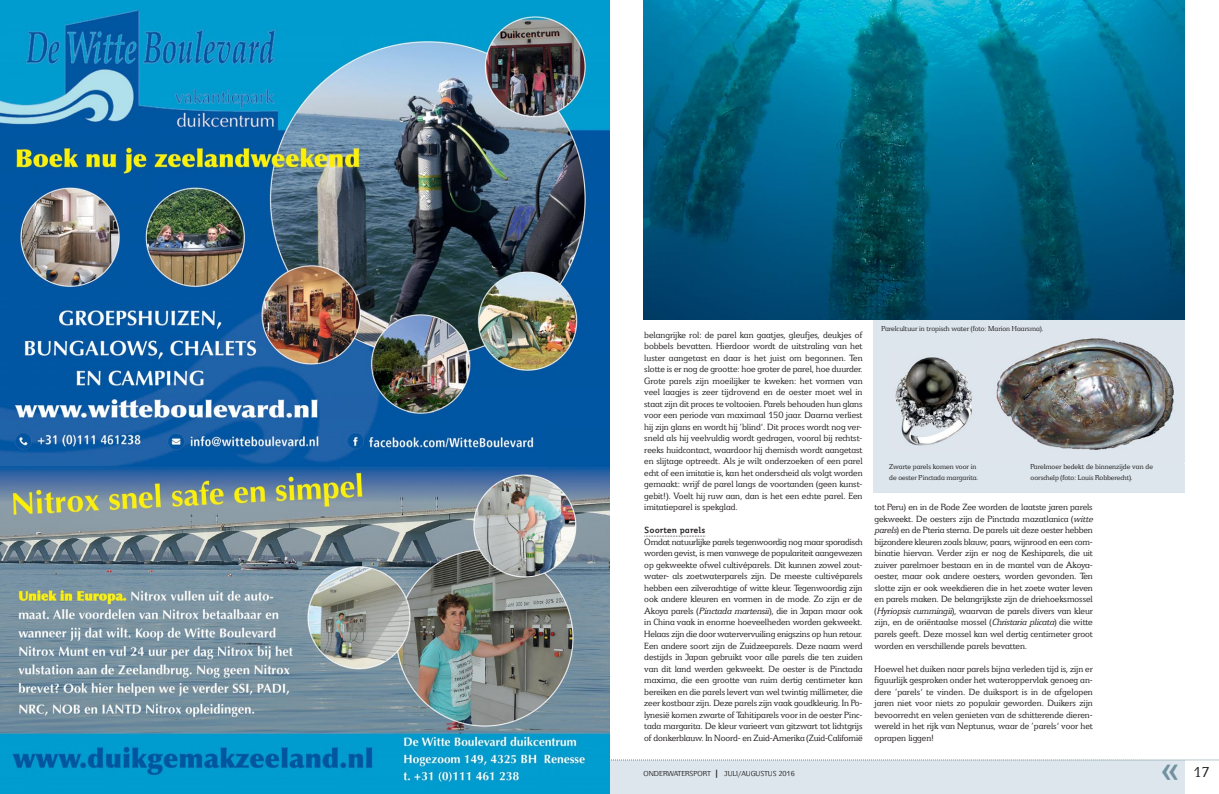
<style>
.page{position:relative;width:1219px;height:794px;background:#fff}
.page>*{position:absolute;margin:0;border:0;box-sizing:border-box;transform-origin:0 0}
.t1{font:500 38px "Jeunesse";color:#7191a1}
.t2{font:16px "Jeunesse Slab";color:#231f20}
.t3{font:10px/11.5px "Jeunesse Slab";letter-spacing:-.005em;color:#231f20;text-align:justify}
.t4{font:700 10px "Jeunesse";color:#231f20}
.t5{font:8px/11px "Jeunesse Slab";color:#231f20}
.t6{font:8px "Jeunesse";color:#231f20}
.s1{font-family:"Jeunesse Slab Std";font-style:italic}
.s2{font-weight:700;font-size:10px}
</style>
<div class="page">
<div style="left:609px;top:760px;width:576px;height:34px;background:#dce6ec"></div>
<svg style="left:609px;top:759px;width:610px;height:1px"></svg>
<svg style="left:644px;top:536px;width:61px;height:1px"></svg>
<div style="left:873px;top:302px;width:312px;height:190px;background:#dce6ec"></div>
<img style="left:644px;top:0;width:541px;height:319px">
<img style="left:895px;top:357px;width:77px;height:89px">
<img style="left:996px;top:338px;width:178px;height:112px">
<img style="left:0;top:0;width:609px;height:794px">
<p class="t3" style="left:644px;top:330px;width:220px">belangrijke rol: de parel kan gaatjes, gleufjes, deukjes of bobbels bevatten. Hierdoor wordt de uitstraling van het luster aangetast en daar is het juist om begonnen. Ten slotte is er nog de grootte: hoe groter de parel, hoe duurder.<br>Grote parels zijn moeilijker te kweken: het vormen van veel laagjes is zeer tijdrovend en de oester moet wel in staat zijn dit proces te voltooien. Parels behouden hun glans voor een periode van maximaal 150 jaar. Daarna verliest hij zijn glans en wordt hij ‘blind’. Dit proces wordt nog ver&shy;sneld als hij veelvuldig wordt gedragen, vooral bij rechtst&shy;reeks huidcontact, waardoor hij chemisch wordt aangetast en slijtage optreedt. Als je wilt onderzoeken of een parel echt of een imitatie is, kan het onderscheid als volgt worden gemaakt: wrijf de parel langs de voortanden (geen kunst&shy;gebit!). Voelt hij ruw aan, dan is het een echte parel. Een imitatieparel is spekglad.</p>
<p class="t4" style="left:644px;top:527px;width:62px">Soorten parels</p>
<p class="t3" style="left:644px;top:537px;width:220px">Omdat natuurlijke parels tegenwoordig nog maar sporadisch worden gevist, is men vanwege de populariteit aangewezen op gekweekte ofwel cultivéparels. Dit kunnen zowel zout&shy;water- als zoetwaterparels zijn. De meeste cultivéparels hebben een zilverachtige of witte kleur. Tegenwoordig zijn ook andere kleuren en vormen in de mode. Zo zijn er de Akoya parels (<span class="s1">Pinctada martensii</span>), die in Japan maar ook in China vaak in enorme hoeveelheden worden gekweekt.<br>Helaas zijn die door watervervuiling enigszins op hun retour.<br>Een andere soort zijn de Zuidzeeparels. Deze naam werd destijds in Japan gebruikt voor alle parels die ten zuiden van dit land werden gekweekt. De oester is de Pinctada maxima, die een grootte van ruim dertig centimeter kan bereiken en die parels levert van wel twintig millimeter, die zeer kostbaar zijn. Deze parels zijn vaak goudkleurig. In Po&shy;lynesië komen zwarte of Tahitiparels voor in de oester Pinc&shy;tada margarita. De kleur varieert van gitzwart tot lichtgrijs of donkerblauw. In Noord- en Zuid-Amerika (Zuid-Californië</p>
<p class="t6" style="left:643px;top:771px;width:153px">ONDERWATERSPORT <span class="s2">|</span> JULI/AUGUSTUS 2016</p>
<p class="t5" style="left:882px;top:324px;width:164px">Parelcultuur in tropisch water (foto: Marion Haarsma).</p>
<p class="t5" style="left:889px;top:461px;width:91px">Zwarte parels komen voor in de oester Pinctada margarita.</p>
<p class="t5" style="left:1030px;top:461px;width:124px">Parelmoer bedekt de binnenzijde van de oorschelp (foto: Louis Robberecht).</p>
<p class="t3" style="left:874px;top:502px;width:220px">tot Peru) en in de Rode Zee worden de laatste jaren parels gekweekt. De oesters zijn de Pinctada mazatlanica (<span class="s1">witte parels</span>) en de Pteria sterna. De parels uit deze oester hebben bijzondere kleuren zoals blauw, paars, wijnrood en een com&shy;binatie hiervan. Verder zijn er nog de Keshiparels, die uit zuiver parelmoer bestaan en in de mantel van de Akoya&shy;oester, maar ook andere oesters, worden gevonden. Ten slotte zijn er ook weekdieren die in het zoete water leven en parels maken. De belangrijkste zijn de driehoeksmossel (<span class="s1">Hyriopsis cummingii</span>), waarvan de parels divers van kleur zijn, en de oriëntaalse mossel (<span class="s1">Christaria plicata</span>) die witte parels geeft. Deze mossel kan wel dertig centimeter groot worden en verschillende parels bevatten.</p>
<p class="t3" style="left:874px;top:663px;width:220px">Hoewel het duiken naar parels bijna verleden tijd is, zijn er figuurlijk gesproken onder het wateroppervlak genoeg an&shy;dere ‘parels’ te vinden. De duiksport is in de afgelopen jaren niet voor niets zo populair geworden. Duikers zijn bevoorrecht en velen genieten van de schitterende dieren&shy;wereld in het rijk van Neptunus, waar de ‘parels’ voor het oprapen liggen!</p>
<h1 class="t1" style="left:1161px;top:757px;width:21px">«</h1>
<h2 class="t2" style="left:1193px;top:766px;width:18px">17</h2>
</div>
